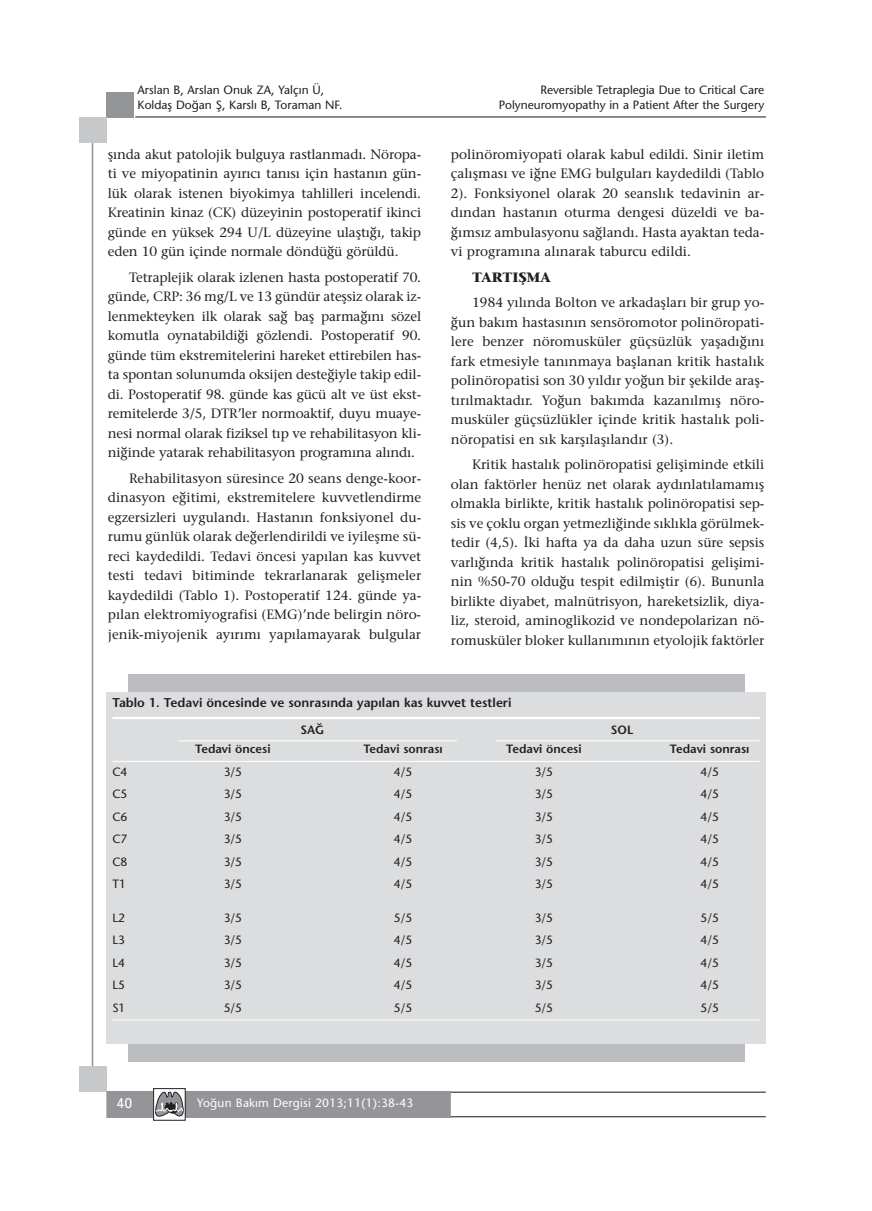
<style>
.page{position:relative;width:872px;height:1211px;background:#fff}
.page>*{position:absolute;margin:0;border:0;box-sizing:border-box;transform-origin:0 0}
.t1{font:14.25px "Univers";color:#fff}
.t2{font:13.5px/19.5px "Stone Serif";letter-spacing:-.005em;color:#231f20;text-align:justify}
.t3{font:700 13.5px "Stone Serif";color:#231f20}
.t4{font:600 12.75px "Stone Sans";color:#231f20}
.t5{font:12px/14.4px "Stone Sans";color:#231f20}
.t6{font:600 12px "Stone Sans";color:#231f20}
.t7{font:12px "Stone Sans";letter-spacing:.015em;color:#fff}
</style>
<div class="page">
<hr style="left:421px;top:1091px;width:344px;height:1px;background:#231f20">
<hr style="left:421px;top:1116px;width:344px;height:1px;background:#231f20">
<div style="left:106px;top:1091px;width:345px;height:27px;background:#939598"></div>
<hr style="left:135px;top:116px;width:631px;height:1px;background:#231f20">
<svg style="left:155px;top:1091px;width:29px;height:30px"></svg>
<div style="left:153px;top:1088px;width:33px;height:32px;border:1px solid #231f20"></div>
<hr style="left:92px;top:142px;width:1px;height:924px;background:#939598">
<div style="left:106px;top:92px;width:28px;height:26px;background:#939598"></div>
<div style="left:79px;top:118px;width:27px;height:25px;background:#c6c8ca"></div>
<div style="left:79px;top:1066px;width:27px;height:26px;background:#c6c8ca"></div>
<div style="left:128px;top:674px;width:616px;height:387px;background:#bbbdc0"></div>
<div style="left:106px;top:692px;width:659px;height:351px;background:#dcddde"></div>
<hr style="left:112px;top:717px;width:647px;height:2px;background:#fff">
<hr style="left:112px;top:740px;width:647px;height:1px;background:#fff">
<hr style="left:112px;top:761px;width:647px;height:1px;background:#fff">
<hr style="left:112px;top:1019px;width:647px;height:1px;background:#fff">
<div style="left:457px;top:735px;width:38px;height:11px;background:#dcddde"></div>
<div style="left:112px;top:737px;width:67px;height:10px;background:#dcddde"></div>
<p class="t5" style="left:138px;top:84px;width:206px">Arslan B, Arslan Onuk ZA, Yalçın Ü,<br>Koldaş Doğan Ş, Karslı B, Toraman NF.</p>
<p class="t5" style="left:498px;top:84px;width:267px;text-align:right">Reversible Tetraplegia Due to Critical Care<br>Polyneuromyopathy in a Patient After the Surgery</p>
<p class="t2" style="left:108px;top:146px;width:315px">şında akut patolojik bulguya rastlanmadı. Nöropa&shy;ti ve miyopatinin ayırıcı tanısı için hastanın gün&shy;lük olarak istenen biyokimya tahlilleri incelendi.<br>Kreatinin kinaz (CK) düzeyinin postoperatif ikinci günde en yüksek 294 U/L düzeyine ulaştığı, takip eden 10 gün içinde normale döndüğü görüldü.</p>
<p class="t2" style="left:108px;top:269px;width:315px;text-indent:21px">Tetraplejik olarak izlenen hasta postoperatif 70. günde, CRP: 36 mg/L ve 13 gündür ateşsiz olarak iz&shy;lenmekteyken ilk olarak sağ baş parmağını sözel komutla oynatabildiği gözlendi. Postoperatif 90. günde tüm ekstremitelerini hareket ettirebilen has&shy;ta spontan solunumda oksijen desteğiyle takip edil&shy;di. Postoperatif 98. günde kas gücü alt ve üst ekst&shy;remitelerde 3/5, DTR’ler normoaktif, duyu muaye&shy;nesi normal olarak fiziksel tıp ve rehabilitasyon kli&shy;niğinde yatarak rehabilitasyon programına alındı.</p>
<p class="t2" style="left:108px;top:470px;width:315px;text-indent:21px">Rehabilitasyon süresince 20 seans denge-koor&shy;dinasyon eğitimi, ekstremitelere kuvvetlendirme egzersizleri uygulandı. Hastanın fonksiyonel du&shy;rumu günlük olarak değerlendirildi ve iyileşme sü&shy;reci kaydedildi. Tedavi öncesi yapılan kas kuvvet testi tedavi bitiminde tekrarlanarak gelişmeler kaydedildi (Tablo 1). Postoperatif 124. günde ya&shy;pılan elektromiyografisi (EMG)’nde belirgin nöro&shy;jenik-miyojenik ayırımı yapılamayarak bulgular</p>
<p class="t2" style="left:451px;top:146px;width:315px">polinöromiyopati olarak kabul edildi. Sinir iletim çalışması ve iğne EMG bulguları kaydedildi (Tablo 2). Fonksiyonel olarak 20 seanslık tedavinin ar&shy;dından hastanın oturma dengesi düzeldi ve ba&shy;ğımsız ambulasyonu sağlandı. Hasta ayaktan teda&shy;vi programına alınarak taburcu edildi.</p>
<p class="t3" style="left:472px;top:272px;width:80px">TARTIŞMA</p>
<p class="t2" style="left:451px;top:294px;width:315px;text-indent:21px">1984 yılında Bolton ve arkadaşları bir grup yo&shy;ğun bakım hastasının sensöromotor polinöropati&shy;lere benzer nöromusküler güçsüzlük yaşadığını fark etmesiyle tanınmaya başlanan kritik hastalık polinöropatisi son 30 yıldır yoğun bir şekilde araş&shy;tırılmaktadır. Yoğun bakımda kazanılmış nöro&shy;musküler güçsüzlükler içinde kritik hastalık poli&shy;nöropatisi en sık karşılaşılandır (3).</p>
<p class="t2" style="left:451px;top:456px;width:315px;text-indent:21px">Kritik hastalık polinöropatisi gelişiminde etkili olan faktörler henüz net olarak aydınlatılamamış olmakla birlikte, kritik hastalık polinöropatisi sep&shy;sis ve çoklu organ yetmezliğinde sıklıkla görülmek&shy;tedir (4,5). İki hafta ya da daha uzun süre sepsis varlığında kritik hastalık polinöropatisi gelişimi&shy;nin %50-70 olduğu tespit edilmiştir (6). Bununla birlikte diyabet, malnütrisyon, hareketsizlik, diya&shy;liz, steroid, aminoglikozid ve nondepolarizan nö&shy;romusküler bloker kullanımının etyolojik faktörler</p>
<p class="t4" style="left:112px;top:698px;width:400px">Tablo 1. Tedavi öncesinde ve sonrasında yapılan kas kuvvet testleri</p>
<p class="t6" style="left:300px;top:725px;width:25px">SAĞ</p>
<p class="t6" style="left:611px;top:725px;width:24px">SOL</p>
<p class="t6" style="left:195px;top:744px;width:77px">Tedavi öncesi</p>
<p class="t6" style="left:363px;top:744px;width:81px">Tedavi sonrası</p>
<p class="t6" style="left:506px;top:744px;width:77px">Tedavi öncesi</p>
<p class="t6" style="left:670px;top:744px;width:81px">Tedavi sonrası</p>
<p class="t5" style="left:112px;top:765px;width:17px">C4</p>
<p class="t5" style="left:224px;top:765px;width:20px">3/5</p>
<p class="t5" style="left:394px;top:765px;width:20px">4/5</p>
<p class="t5" style="left:534px;top:765px;width:20px">3/5</p>
<p class="t5" style="left:700px;top:765px;width:20px">4/5</p>
<p class="t5" style="left:112px;top:788px;width:17px">C5</p>
<p class="t5" style="left:224px;top:788px;width:20px">3/5</p>
<p class="t5" style="left:394px;top:788px;width:20px">4/5</p>
<p class="t5" style="left:534px;top:788px;width:20px">3/5</p>
<p class="t5" style="left:700px;top:788px;width:20px">4/5</p>
<p class="t5" style="left:112px;top:810px;width:17px">C6</p>
<p class="t5" style="left:224px;top:810px;width:20px">3/5</p>
<p class="t5" style="left:394px;top:810px;width:20px">4/5</p>
<p class="t5" style="left:534px;top:810px;width:20px">3/5</p>
<p class="t5" style="left:700px;top:810px;width:20px">4/5</p>
<p class="t5" style="left:112px;top:833px;width:17px">C7</p>
<p class="t5" style="left:224px;top:833px;width:20px">3/5</p>
<p class="t5" style="left:394px;top:833px;width:20px">4/5</p>
<p class="t5" style="left:534px;top:833px;width:20px">3/5</p>
<p class="t5" style="left:700px;top:833px;width:20px">4/5</p>
<p class="t5" style="left:112px;top:855px;width:17px">C8</p>
<p class="t5" style="left:224px;top:855px;width:20px">3/5</p>
<p class="t5" style="left:394px;top:855px;width:20px">4/5</p>
<p class="t5" style="left:534px;top:855px;width:20px">3/5</p>
<p class="t5" style="left:700px;top:855px;width:20px">4/5</p>
<p class="t5" style="left:112px;top:878px;width:15px">T1</p>
<p class="t5" style="left:224px;top:878px;width:20px">3/5</p>
<p class="t5" style="left:394px;top:878px;width:20px">4/5</p>
<p class="t5" style="left:534px;top:878px;width:20px">3/5</p>
<p class="t5" style="left:700px;top:878px;width:20px">4/5</p>
<p class="t5" style="left:112px;top:911px;width:14px">L2</p>
<p class="t5" style="left:224px;top:911px;width:20px">3/5</p>
<p class="t5" style="left:394px;top:911px;width:20px">5/5</p>
<p class="t5" style="left:534px;top:911px;width:20px">3/5</p>
<p class="t5" style="left:700px;top:911px;width:20px">5/5</p>
<p class="t5" style="left:112px;top:934px;width:14px">L3</p>
<p class="t5" style="left:224px;top:934px;width:20px">3/5</p>
<p class="t5" style="left:394px;top:934px;width:20px">4/5</p>
<p class="t5" style="left:534px;top:934px;width:20px">3/5</p>
<p class="t5" style="left:700px;top:934px;width:20px">4/5</p>
<p class="t5" style="left:112px;top:956px;width:14px">L4</p>
<p class="t5" style="left:224px;top:956px;width:20px">3/5</p>
<p class="t5" style="left:394px;top:956px;width:20px">4/5</p>
<p class="t5" style="left:534px;top:956px;width:20px">3/5</p>
<p class="t5" style="left:700px;top:956px;width:20px">4/5</p>
<p class="t5" style="left:112px;top:979px;width:14px">L5</p>
<p class="t5" style="left:224px;top:979px;width:20px">3/5</p>
<p class="t5" style="left:394px;top:979px;width:20px">4/5</p>
<p class="t5" style="left:534px;top:979px;width:20px">3/5</p>
<p class="t5" style="left:700px;top:979px;width:20px">4/5</p>
<p class="t5" style="left:112px;top:1001px;width:15px">S1</p>
<p class="t5" style="left:224px;top:1001px;width:20px">5/5</p>
<p class="t5" style="left:394px;top:1001px;width:20px">5/5</p>
<p class="t5" style="left:534px;top:1001px;width:20px">5/5</p>
<p class="t5" style="left:700px;top:1001px;width:20px">5/5</p>
<p class="t1" style="left:116px;top:1097px;width:17px">40</p>
<p class="t7" style="left:197px;top:1098px;width:218px">Yoğun Bakım Dergisi 2013;11(1):38-43</p>
</div>
